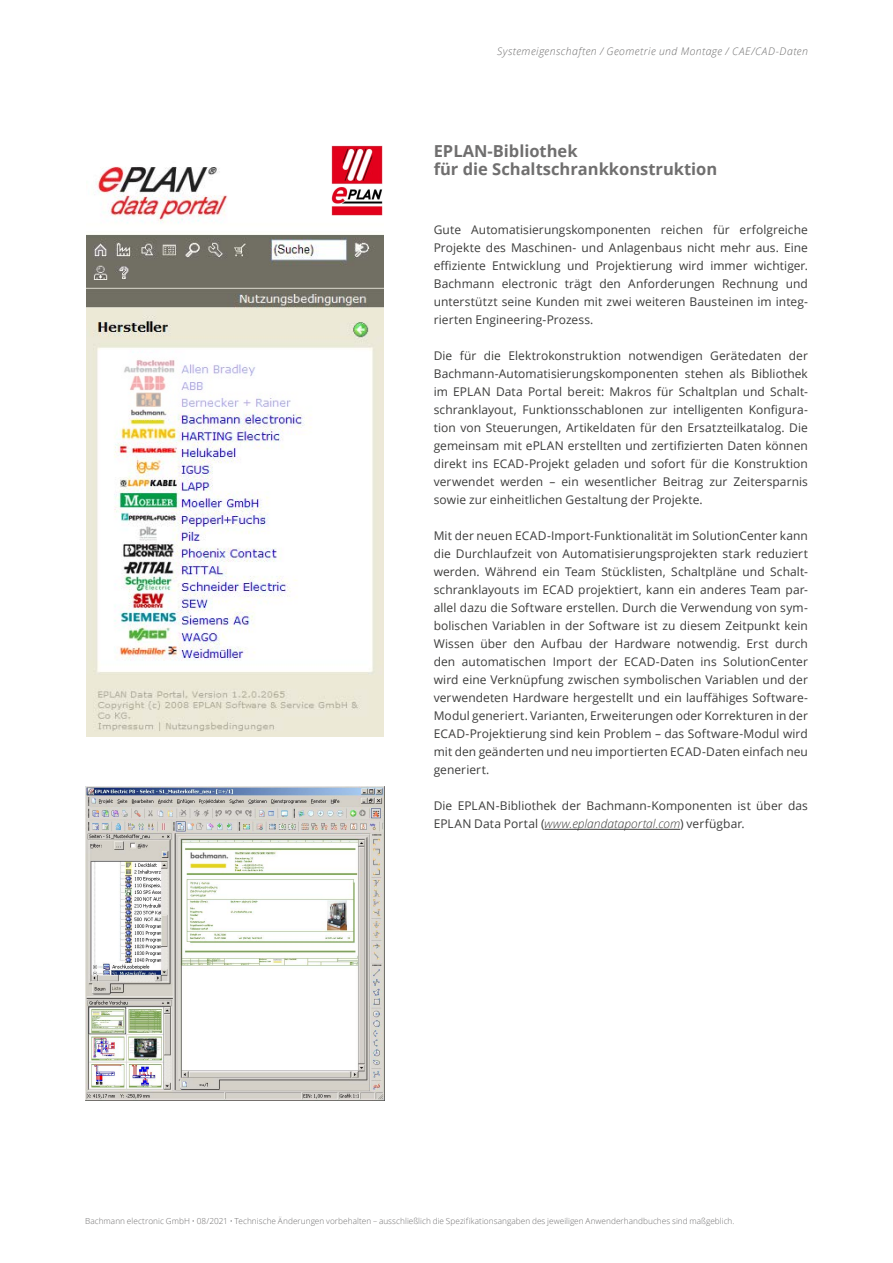
<style>
.page{position:relative;width:893px;height:1263px;background:#fff}
.page>*{position:absolute;margin:0;border:0;box-sizing:border-box;transform-origin:0 0}
.t1{font:700 16.5px/18px "Open Sans";color:#706f6f}
.t2{font:12px/18px "Open Sans";letter-spacing:.005em;color:#3c3c3b;text-align:justify}
.t3{font:italic 300 10.5px "Open Sans";letter-spacing:.04em;color:#706f6f}
.t4{font:300 8.25px "Open Sans";letter-spacing:.005em;color:#706f6f}
.s1{font-weight:300;font-style:italic}
</style>
<div class="page">
<img style="left:85px;top:787px;width:300px;height:314px">
<img style="left:87px;top:155px;width:297px;height:581px">
<svg style="left:107px;top:353px;width:252px;height:56px"></svg>
<img style="left:332px;top:145px;width:50px;height:71px">
<hr style="left:544px;top:829px;width:136px;height:1px;background:#3c3c3b">
<p class="t3" style="left:497px;top:44px;width:312px">Systemeigenschaften / Geometrie und Montage / CAE/CAD-Daten</p>
<h1 class="t1" style="left:434px;top:142px;width:285px">EPLAN-Bibliothek<br>für die Schaltschrankkonstruktion</h1>
<p class="t2" style="left:434px;top:221px;width:376px">Gute Automatisierungskomponenten reichen für erfolgreiche Projekte des Maschinen- und Anlagenbaus nicht mehr aus. Eine effiziente Entwicklung und Projektierung wird immer wichtiger.<br>Bachmann electronic trägt den Anforderungen Rechnung und unterstützt seine Kunden mit zwei weiteren Bausteinen im integ&shy;rierten Engineering-Prozess.</p>
<p class="t2" style="left:434px;top:347px;width:376px">Die für die Elektrokonstruktion notwendigen Gerätedaten der Bachmann-Automatisierungskomponenten stehen als Bibliothek im EPLAN Data Portal bereit: Makros für Schaltplan und Schalt&shy;schranklayout, Funktionsschablonen zur intelligenten Konfigura&shy;tion von Steuerungen, Artikeldaten für den Ersatzteilkatalog. Die gemeinsam mit ePLAN erstellten und zertifizierten Daten können direkt ins ECAD-Projekt geladen und sofort für die Konstruktion verwendet werden – ein wesentlicher Beitrag zur Zeitersparnis sowie zur einheitlichen Gestaltung der Projekte.</p>
<p class="t2" style="left:434px;top:527px;width:376px">Mit der neuen ECAD-Import-Funktionalität im SolutionCenter kann die Durchlaufzeit von Automatisierungsprojekten stark reduziert werden. Während ein Team Stücklisten, Schaltpläne und Schalt&shy;schranklayouts im ECAD projektiert, kann ein anderes Team par&shy;allel dazu die Software erstellen. Durch die Verwendung von sym&shy;bolischen Variablen in der Software ist zu diesem Zeitpunkt kein Wissen über den Aufbau der Hardware notwendig. Erst durch den automatischen Import der ECAD-Daten ins SolutionCenter wird eine Verknüpfung zwischen symbolischen Variablen und der verwendeten Hardware hergestellt und ein lauffähiges Software-Modul generiert. Varianten, Erweiterungen oder Korrekturen in der ECAD-Projektierung sind kein Problem – das Software-Modul wird mit den geänderten und neu importierten ECAD-Daten einfach neu generiert.</p>
<p class="t2" style="left:434px;top:797px;width:376px">Die EPLAN-Bibliothek der Bachmann-Komponenten ist über das<br>EPLAN Data Portal (<span class="s1">www.eplandataportal.com</span>) verfügbar.</p>
<p class="t4" style="left:85px;top:1216px;width:651px">Bachmann electronic GmbH • 08/2021 • Technische Änderungen vorbehalten – ausschließlich die Spezifikationsangaben des jeweiligen Anwenderhandbuches sind maßgeblich.</p>
</div>
